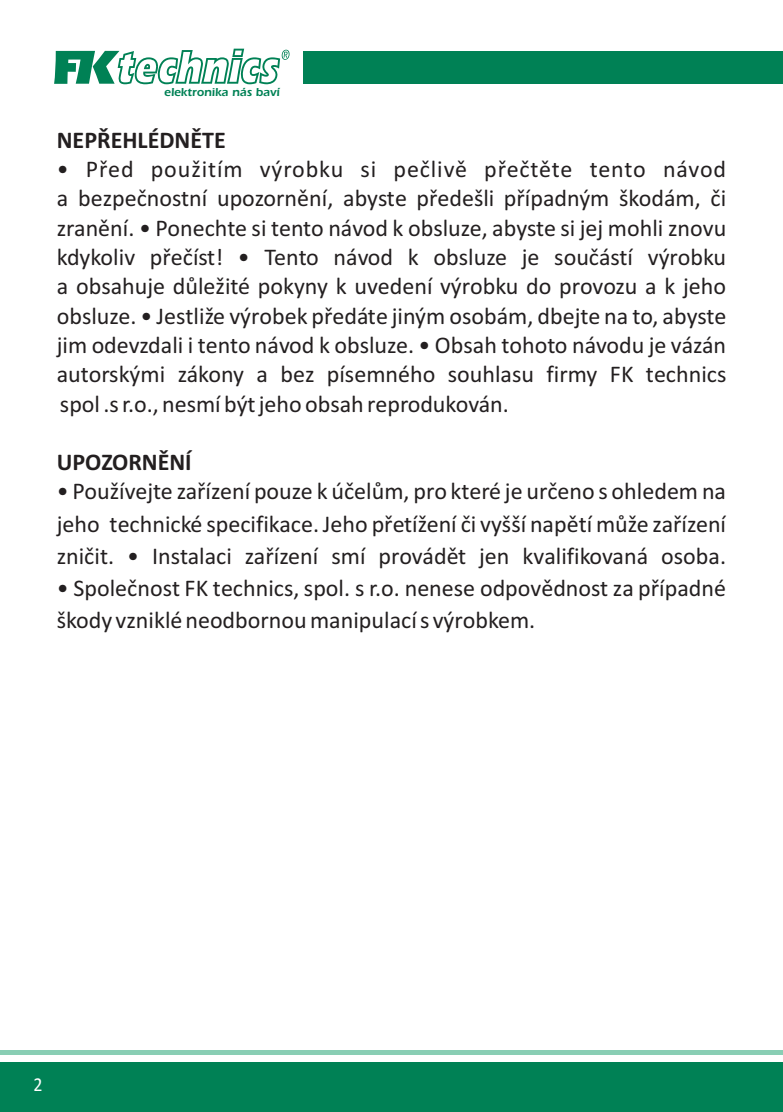
<style>
.page{position:relative;width:783px;height:1112px;background:#fff}
.page>*{position:absolute;margin:0;border:0;box-sizing:border-box;transform-origin:0 0}
.t1{font:24px/29.2px "Calibri";color:#231f20;text-align:justify}
.t2{font:700 24px "Calibri";color:#231f20}
.t3{font:20px "Calibri";color:#fff;scale:.91 1}
.t4{font:900 12px "Erie";color:#008155}
</style>
<div class="page">
<div style="left:0;top:1062px;width:782px;height:49px;background:#008155"></div>
<div style="left:0;top:1050px;width:782px;height:5px;background:#89ceb4"></div>
<div style="left:281px;top:50px;width:8px;height:10px;background:#339a77;border-radius:50%"></div>
<svg style="left:282px;top:50px;width:7px;height:9px"></svg>
<svg style="left:54px;top:49px;width:233px;height:35px"></svg>
<div style="left:303px;top:51px;width:479px;height:33px;background:#008155"></div>
<p class="t4" style="left:164px;top:87px;width:117px">elektronika nás baví</p>
<p class="t2" style="left:57px;top:130px;width:170px">NEPØEHLÉDNÌTE</p>
<p class="t1" style="left:57px;top:156px;width:671px">• Pøed použitím výrobku si peèlivì pøeètìte tento návod a bezpeènostní upozornìní, abyste pøedešli pøípadným škodám, èi zranìní. • Ponechte si tento návod k obsluze, abyste si jej mohli znovu kdykoliv pøeèíst! • Tento návod k obsluze je souèástí výrobku a obsahuje dùležité pokyny k uvedení výrobku do provozu a k jeho obsluze. • Jestliže výrobek pøedáte jiným osobám, dbejte na to, abyste jim odevzdali i tento návod k obsluze. • Obsah tohoto návodu je vázán autorskými zákony a bez písemného souhlasu firmy FK technics spol .sr.o., nesmí být jeho obsah reprodukován.</p>
<p class="t2" style="left:57px;top:452px;width:136px">UPOZORNÌNÍ</p>
<p class="t1" style="left:57px;top:477px;width:670px;line-height:32.4px">• Používejte zaøízení pouze k úèelùm, pro které je urèeno s ohledem na jeho technické specifikace. Jeho pøetížení èi vyšší napìtí mùže zaøízení znièit. • Instalaci zaøízení smí provádìt jen kvalifikovaná osoba.</p>
<p class="t1" style="left:57px;top:574px;width:670px;line-height:32.4px">• Spoleènost FK technics, spol. s r.o. nenese odpovìdnost za pøípadné škody vzniklé neodbornou manipulací s výrobkem.</p>
<p class="t3" style="left:33px;top:1075px;width:12px">2</p>
</div>
